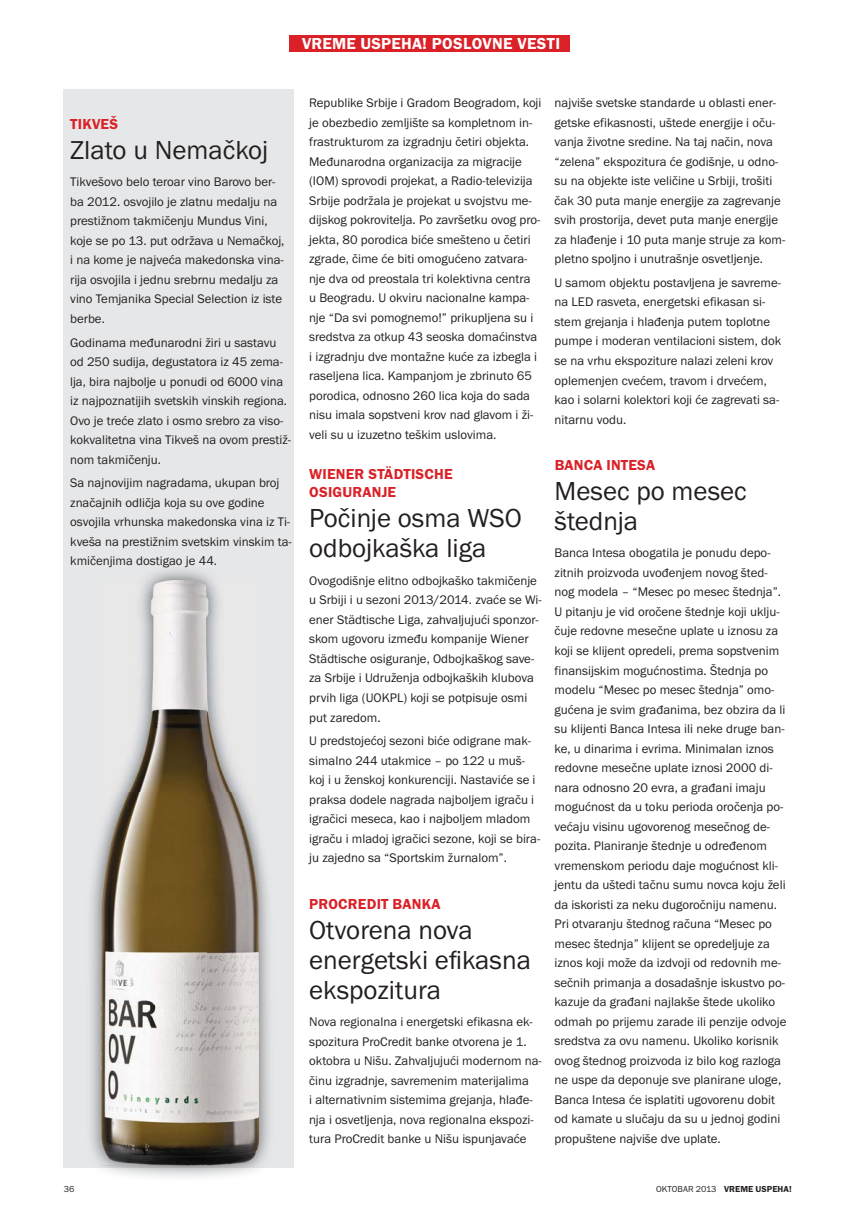
<style>
.page{position:relative;width:851px;height:1212px;background:#fff}
.page>*{position:absolute;margin:0;border:0;box-sizing:border-box;transform-origin:0 0}
.t1{font:27px/30px "Franklin Got Itc TOT Boo";color:#231f20}
.t2{font:16.5px "Franklin Got Itc TOT Dem";letter-spacing:.015em;color:#fff}
.t3{font:15px/18px "Franklin Got Itc TOT Dem";letter-spacing:.015em;color:#da2128}
.t4{font:12.9px/19.5px "Franklin Got Itc TOT Boo";color:#231f20}
.t5{font:9px "Franklin Got Itc TOT Dem";letter-spacing:.01em;color:#231f20}
.t6{font:9px "Franklin Got Itc TOT Boo";color:#231f20}
.s1{font-family:"Franklin Got Itc TOT Boo"}
</style>
<div class="page">
<div style="left:64px;top:89px;width:230px;height:1079px;background:#e6e7e8"></div>
<div style="left:289px;top:35px;width:280px;height:17px;background:#da2128"></div>
<img style="left:91px;top:570px;width:179px;height:608px">
<img style="left:102px;top:580px;width:157px;height:585px">
<p class="t2" style="left:302px;top:38px;width:259px">VREME USPEHA! POSLOVNE VESTI</p>
<p class="t3" style="left:70px;top:116px;width:49px">TIKVEŠ</p>
<p class="t1" style="left:70px;top:136px;width:199px">Zlato u Nemačkoj</p>
<p class="t4" style="left:70px;top:173px;width:216px">Tikvešovo belo teroar vino Barovo ber&shy;ba 2012. osvojilo je zlatnu medalju na prestižnom takmičenju Mundus Vini, koje se po 13. put održava u Nemačkoj, i na kome je najveća makedonska vina&shy;rija osvojila i jednu srebrnu medalju za vino Temjanika Special Selection iz iste berbe.</p>
<p class="t4" style="left:70px;top:333px;width:222px">Godinama međunarodni žiri u sastavu od 250 sudija, degustatora iz 45 zema&shy;lja, bira najbolje u ponudi od 6000 vina iz najpoznatijih svetskih vinskih regiona.<br>Ovo je treće zlato i osmo srebro za viso&shy;kokvalitetna vina Tikveš na ovom prestiž&shy;nom takmičenju.</p>
<p class="t4" style="left:70px;top:474px;width:223px">Sa najnovijim nagradama, ukupan broj značajnih odličja koja su ove godine osvojila vrhunska makedonska vina iz Ti&shy;kveša na prestižnim svetskim vinskim ta&shy;kmičenjima dostigao je 44.</p>
<p class="t4" style="left:309px;top:94px;width:234px">Republike Srbije i Gradom Beogradom, koji je obezbedio zemljište sa kompletnom in&shy;frastrukturom za izgradnju četiri objekta.<br>Međunarodna organizacija za migracije (IOM) sprovodi projekat, a Radio-televizija Srbije podržala je projekat u svojstvu me&shy;dijskog pokrovitelja. Po završetku ovog pro&shy;jekta, 80 porodica biće smešteno u četiri zgrade, čime će biti omogućeno zatvara&shy;nje dva od preostala tri kolektivna centra<br>u Beogradu. U okviru nacionalne kampa&shy;nje “Da svi pomognemo!” prikupljena su i sredstva za otkup 43 seoska domaćinstva i izgradnju dve montažne kuće za izbegla i raseljena lica. Kampanjom je zbrinuto 65 porodica, odnosno 260 lica koja do sada nisu imala sopstveni krov nad glavom i ži&shy;veli su u izuzetno teškim uslovima.</p>
<p class="t3" style="left:309px;top:466px;width:145px">WIENER STÄDTISCHE<br>OSIGURANJE</p>
<p class="t1" style="left:309px;top:505px;width:214px">Počinje osma WSO odbojkaška liga</p>
<p class="t4" style="left:309px;top:572px;width:234px">Ovogodišnje elitno odbojkaško takmičenje u Srbiji i u sezoni 2013/2014. zvaće se Wi&shy;ener Städtische Liga, zahvaljujući sponzor&shy;skom ugovoru između kompanije Wiener Städtische osiguranje, Odbojkaškog save&shy;za Srbije i Udruženja odbojkaških klubova prvih liga (UOKPL) koji se potpisuje osmi put zaredom.</p>
<p class="t4" style="left:309px;top:732px;width:232px">U predstojećoj sezoni biće odigrane mak&shy;simalno 244 utakmice – po 122 u muš&shy;koj i u ženskoj konkurenciji. Nastaviće se i praksa dodele nagrada najboljem igraču i igračici meseca, kao i najboljem mladom igraču i mladoj igračici sezone, koji se bira&shy;ju zajedno sa “Sportskim žurnalom”.</p>
<p class="t3" style="left:309px;top:896px;width:133px">PROCREDIT BANKA</p>
<p class="t1" style="left:309px;top:916px;width:223px">Otvorena nova energetski efikasna ekspozitura</p>
<p class="t4" style="left:309px;top:1013px;width:234px">Nova regionalna i energetski efikasna ek&shy;spozitura ProCredit banke otvorena je 1. oktobra u Nišu. Zahvaljujući modernom na&shy;činu izgradnje, savremenim materijalima<br>i alternativnim sistemima grejanja, hlađe&shy;nja i osvetljenja, nova regionalna ekspozi&shy;tura ProCredit banke u Nišu ispunjavaće</p>
<p class="t4" style="left:554px;top:94px;width:232px">najviše svetske standarde u oblasti ener&shy;getske efikasnosti, uštede energije i oču&shy;vanja životne sredine. Na taj način, nova “zelena” ekspozitura će godišnje, u odno&shy;su na objekte iste veličine u Srbiji, trošiti čak 30 puta manje energije za zagrevanje svih prostorija, devet puta manje energije za hlađenje i 10 puta manje struje za kom&shy;pletno spoljno i unutrašnje osvetljenje.</p>
<p class="t4" style="left:554px;top:274px;width:228px">U samom objektu postavljena je savreme&shy;na LED rasveta, energetski efikasan si&shy;stem grejanja i hlađenja putem toplotne pumpe i moderan ventilacioni sistem, dok se na vrhu ekspoziture nalazi zeleni krov oplemenjen cvećem, travom i drvećem, kao i solarni kolektori koji će zagrevati sa&shy;nitarnu vodu.</p>
<p class="t3" style="left:554px;top:457px;width:102px">BANCA INTESA</p>
<p class="t1" style="left:554px;top:477px;width:194px">Mesec po mesec štednja</p>
<p class="t4" style="left:554px;top:544px;width:233px">Banca Intesa obogatila je ponudu depo&shy;zitnih proizvoda uvođenjem novog šted&shy;nog modela – “Mesec po mesec štednja”.<br>U pitanju je vid oročene štednje koji uklju&shy;čuje redovne mesečne uplate u iznosu za koji se klijent opredeli, prema sopstvenim finansijskim mogućnostima. Štednja po modelu “Mesec po mesec štednja” omo&shy;gućena je svim građanima, bez obzira da li su klijenti Banca Intesa ili neke druge ban&shy;ke, u dinarima i evrima. Minimalan iznos redovne mesečne uplate iznosi 2000 di&shy;nara odnosno 20 evra, a građani imaju mogućnost da u toku perioda oročenja po&shy;većaju visinu ugovorenog mesečnog de&shy;pozita. Planiranje štednje u određenom vremenskom periodu daje mogućnost kli&shy;jentu da uštedi tačnu sumu novca koju želi da iskoristi za neku dugoročniju namenu.<br>Pri otvaranju štednog računa “Mesec po mesec štednja” klijent se opredeljuje za iznos koji može da izdvoji od redovnih me&shy;sečnih primanja a dosadašnje iskustvo po&shy;kazuje da građani najlakše štede ukoliko odmah po prijemu zarade ili penzije odvoje sredstva za ovu namenu. Ukoliko korisnik ovog štednog proizvoda iz bilo kog razloga ne uspe da deponuje sve planirane uloge, Banca Intesa će isplatiti ugovorenu dobit od kamate u slučaju da su u jednoj godini propuštene najviše dve uplate.</p>
<p class="t6" style="left:64px;top:1186px;width:12px">36</p>
<p class="t5" style="left:656px;top:1186px;width:137px"><span class="s1">OKTOBAR 2013</span> VREME USPEHA!</p>
</div>
